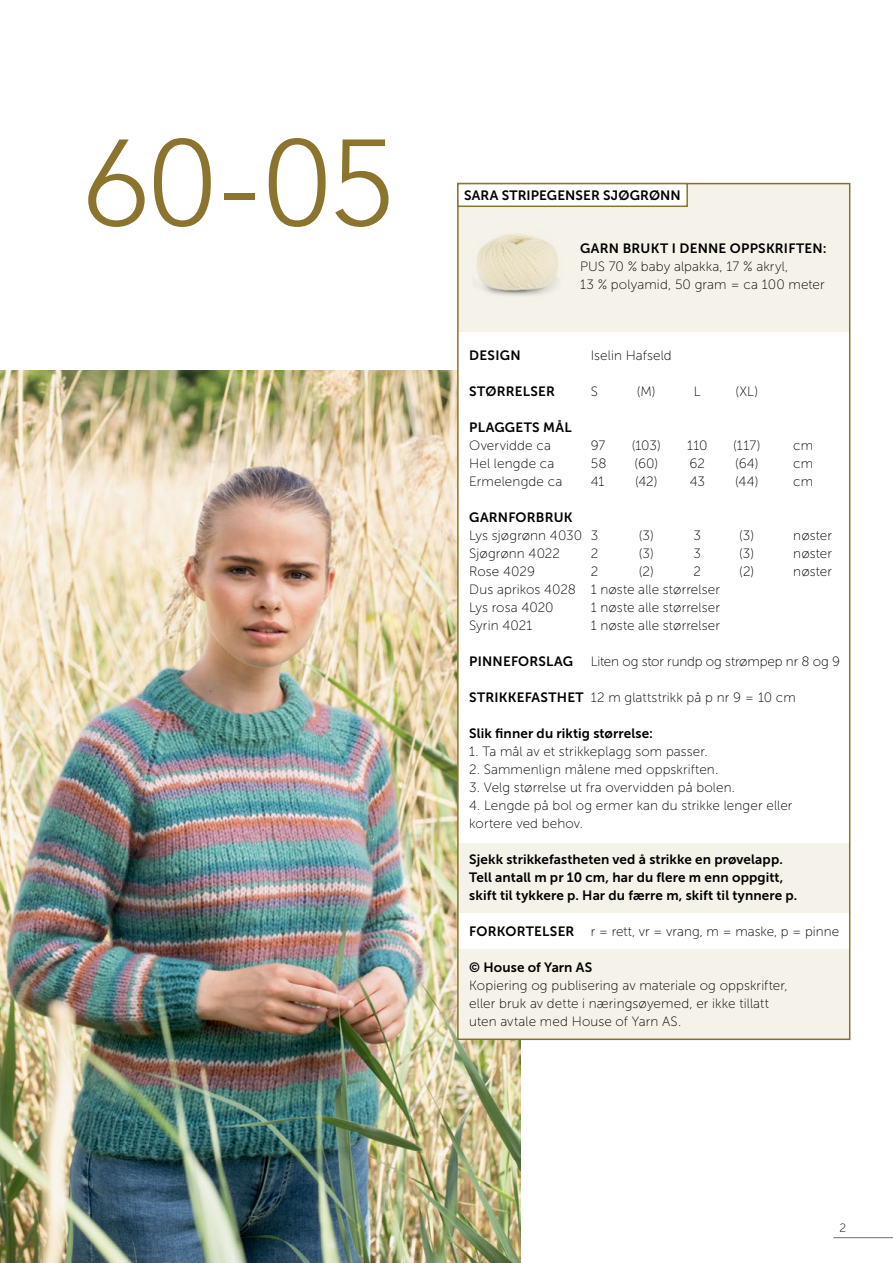
<style>
.page{position:relative;width:893px;height:1263px;background:#fff}
.page>*{position:absolute;margin:0;border:0;box-sizing:border-box;transform-origin:0 0}
.t1{font:300 121.5px "Avenir";color:#8b752e}
.INNHOLD{font:13.5px "Museo Sans 100";letter-spacing:.01em;color:#000}
.INNHOLD-2{font:13.5px "Museo Sans 700";letter-spacing:.01em;color:#000}
.INNHOLD-3{font:13.5px "Museo Sans 100";letter-spacing:-.01em;color:#000}
.INNHOLD-_Opps{font:13.5px "Museo Sans 700";letter-spacing:.01em;color:#000}
.INNHOLD-4{font:13.5px "Museo Sans 700";letter-spacing:.03em;color:#000}
.t2{font:12px "Museo Sans 100";color:#000}
.s1{font-family:"Museo Sans 700"}
</style>
<div class="page">
<hr style="left:833px;top:1237px;width:60px;height:1px;background:#6d6e71">
<img style="left:0;top:370px;width:520px;height:893px">
<div style="left:458px;top:184px;width:392px;height:855px;background:#fff"></div>
<div style="left:458px;top:843px;width:392px;height:69px;background:#f5f2ea"></div>
<div style="left:458px;top:949px;width:392px;height:91px;background:#f5f2ea"></div>
<div style="left:458px;top:183px;width:392px;height:149px;background:#f5f2ea"></div>
<img style="left:476px;top:233px;width:83px;height:63px">
<div style="left:458px;top:184px;width:229px;height:22px;background:#fff"></div>
<div style="left:457px;top:183px;width:231px;height:24px;border:2px solid #8b752e"></div>
<p class="t1" style="left:85px;top:112px;width:310px">60-05</p>
<p class="INNHOLD-_Opps" style="left:464px;top:188px;width:218px">SARA STRIPEGENSER SJØGRØNN</p>
<p class="INNHOLD-2" style="left:580px;top:241px;width:248px">GARN BRUKT I DENNE OPPSKRIFTEN:</p>
<p class="INNHOLD" style="left:580px;top:259px;width:210px">PUS 70 % baby alpakka, 17 % akryl,</p>
<p class="INNHOLD" style="left:580px;top:277px;width:246px">13 % polyamid, 50 gram = ca 100 meter</p>
<p class="INNHOLD-2" style="left:469px;top:348px;width:53px">DESIGN</p>
<p class="INNHOLD" style="left:591px;top:348px;width:83px">Iselin Hafseld</p>
<p class="INNHOLD-2" style="left:469px;top:384px;width:87px">STØRRELSER</p>
<p class="INNHOLD" style="left:591px;top:384px;width:9px">S</p>
<p class="INNHOLD" style="left:637px;top:384px;width:20px">(M)</p>
<p class="INNHOLD" style="left:694px;top:384px;width:8px">L</p>
<p class="INNHOLD" style="left:735px;top:384px;width:24px">(XL)</p>
<p class="INNHOLD-4" style="left:469px;top:420px;width:104px">PLAGGETS MÅL</p>
<p class="INNHOLD" style="left:469px;top:438px;width:83px">Overvidde ca</p>
<p class="INNHOLD" style="left:591px;top:438px;width:16px">97</p>
<p class="INNHOLD" style="left:632px;top:438px;width:31px">(103)</p>
<p class="INNHOLD" style="left:687px;top:438px;width:22px">110</p>
<p class="INNHOLD" style="left:733px;top:438px;width:29px">(117)</p>
<p class="INNHOLD" style="left:793px;top:438px;width:21px">cm</p>
<p class="INNHOLD" style="left:469px;top:456px;width:87px">Hel lengde ca</p>
<p class="INNHOLD" style="left:591px;top:456px;width:17px">58</p>
<p class="INNHOLD" style="left:634px;top:456px;width:72px">(60) 62</p>
<p class="INNHOLD" style="left:735px;top:456px;width:25px">(64)</p>
<p class="INNHOLD" style="left:793px;top:456px;width:21px">cm</p>
<p class="INNHOLD" style="left:469px;top:474px;width:95px">Ermelengde ca</p>
<p class="INNHOLD" style="left:591px;top:474px;width:15px">41</p>
<p class="INNHOLD" style="left:635px;top:474px;width:71px">(42) 43</p>
<p class="INNHOLD" style="left:735px;top:474px;width:25px">(44)</p>
<p class="INNHOLD" style="left:793px;top:474px;width:21px">cm</p>
<p class="INNHOLD-2" style="left:469px;top:510px;width:105px">GARNFORBRUK</p>
<p class="INNHOLD" style="left:469px;top:528px;width:131px">Lys sjøgrønn 4030 3</p>
<p class="INNHOLD" style="left:639px;top:528px;width:17px">(3)</p>
<p class="INNHOLD" style="left:693px;top:528px;width:9px">3</p>
<p class="INNHOLD" style="left:739px;top:528px;width:17px">(3)</p>
<p class="INNHOLD" style="left:793px;top:528px;width:40px">nøster</p>
<p class="INNHOLD" style="left:469px;top:546px;width:92px">Sjøgrønn 4022</p>
<p class="INNHOLD" style="left:591px;top:546px;width:9px">2</p>
<p class="INNHOLD" style="left:639px;top:546px;width:17px">(3)</p>
<p class="INNHOLD" style="left:693px;top:546px;width:9px">3</p>
<p class="INNHOLD" style="left:739px;top:546px;width:17px">(3)</p>
<p class="INNHOLD" style="left:793px;top:546px;width:40px">nøster</p>
<p class="INNHOLD" style="left:469px;top:564px;width:67px">Rose 4029</p>
<p class="INNHOLD" style="left:591px;top:564px;width:9px">2</p>
<p class="INNHOLD" style="left:639px;top:564px;width:16px">(2)</p>
<p class="INNHOLD" style="left:693px;top:564px;width:9px">2</p>
<p class="INNHOLD" style="left:739px;top:564px;width:16px">(2)</p>
<p class="INNHOLD" style="left:793px;top:564px;width:40px">nøster</p>
<p class="INNHOLD" style="left:469px;top:582px;width:252px">Dus aprikos 4028 1 nøste alle størrelser</p>
<p class="INNHOLD" style="left:469px;top:600px;width:86px">Lys rosa 4020</p>
<p class="INNHOLD" style="left:591px;top:600px;width:131px">1 nøste alle størrelser</p>
<p class="INNHOLD" style="left:469px;top:618px;width:65px">Syrin 4021</p>
<p class="INNHOLD" style="left:591px;top:618px;width:131px">1 nøste alle størrelser</p>
<p class="INNHOLD-2" style="left:469px;top:654px;width:105px">PINNEFORSLAG</p>
<p class="INNHOLD-3" style="left:591px;top:654px;width:251px">Liten og stor rundp og strømpep nr 8 og 9</p>
<p class="INNHOLD" style="left:469px;top:690px;width:328px"><span class="s1">STRIKKEFASTHET</span> 12 m glattstrikk på p nr 9 = 10 cm</p>
<p class="INNHOLD-2" style="left:469px;top:726px;width:185px">Slik finner du riktig størrelse:</p>
<p class="INNHOLD" style="left:469px;top:744px;width:240px">1. Ta mål av et strikkeplagg som passer.</p>
<p class="INNHOLD" style="left:469px;top:762px;width:250px">2. Sammenlign målene med oppskriften.</p>
<p class="INNHOLD" style="left:469px;top:780px;width:267px">3. Velg størrelse ut fra overvidden på bolen.</p>
<p class="INNHOLD" style="left:469px;top:798px;width:325px">4. Lengde på bol og ermer kan du strikke lenger eller</p>
<p class="INNHOLD" style="left:469px;top:816px;width:115px">kortere ved behov.</p>
<p class="INNHOLD-2" style="left:469px;top:852px;width:315px">Sjekk strikkefastheten ved å strikke en prøvelapp.</p>
<p class="INNHOLD-2" style="left:469px;top:870px;width:316px">Tell antall m pr 10 cm, har du flere m enn oppgitt,</p>
<p class="INNHOLD-2" style="left:469px;top:888px;width:330px">skift til tykkere p. Har du færre m, skift til tynnere p.</p>
<p class="INNHOLD" style="left:469px;top:924px;width:371px"><span class="s1">FORKORTELSER</span> r = rett, vr = vrang, m = maske, p = pinne</p>
<p class="INNHOLD-2" style="left:469px;top:960px;width:124px">© House of Yarn AS</p>
<p class="INNHOLD" style="left:469px;top:978px;width:320px">Kopiering og publisering av materiale og oppskrifter,</p>
<p class="INNHOLD" style="left:469px;top:996px;width:301px">eller bruk av dette i næringsøyemed, er ikke tillatt</p>
<p class="INNHOLD" style="left:469px;top:1014px;width:214px">uten avtale med House of Yarn AS.</p>
<p class="t2" style="left:839px;top:1221px;width:8px">2</p>
</div>
